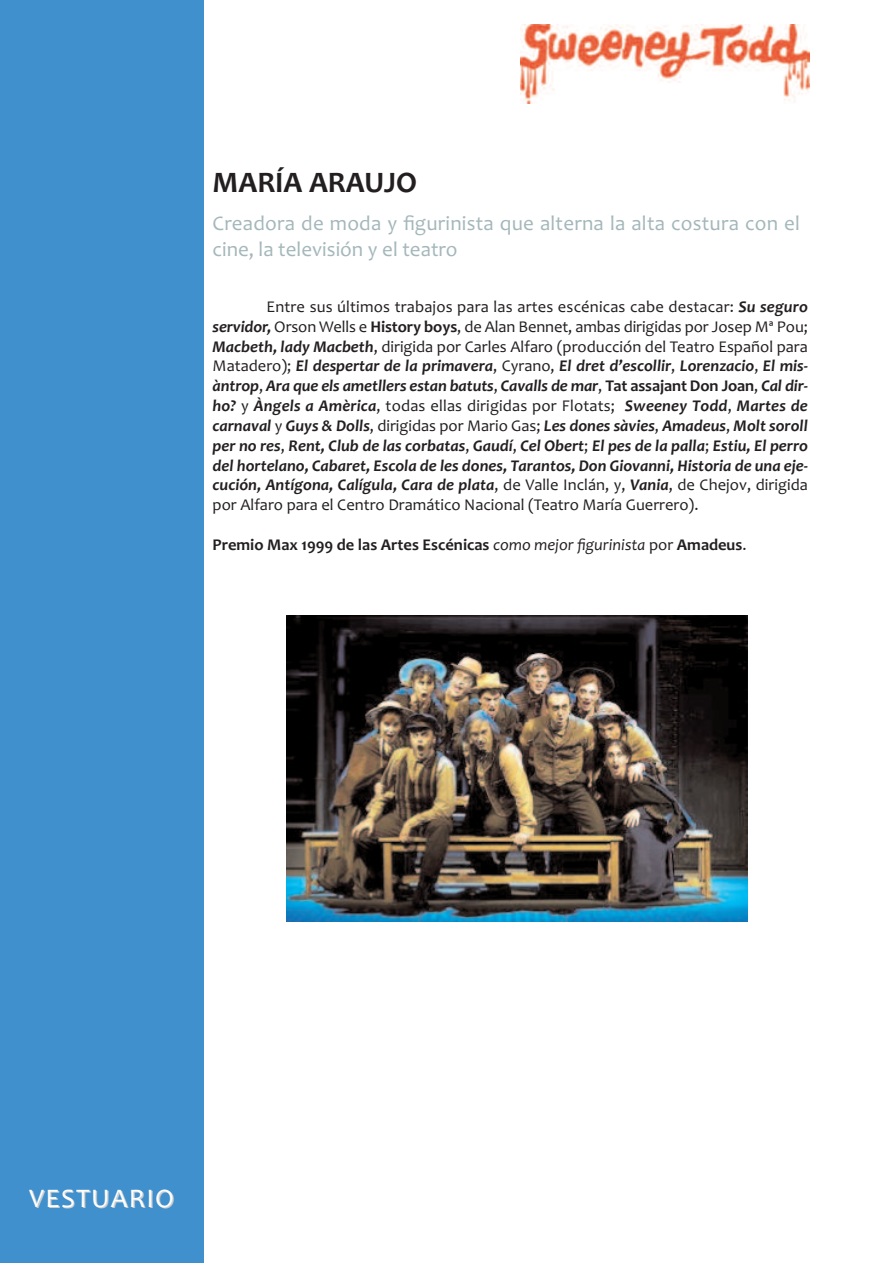
<style>
.page{position:relative;width:893px;height:1263px;background:#fff}
.page>*{position:absolute;margin:0;border:0;box-sizing:border-box;transform-origin:0 0}
.t1{font:700 30px "Candara";color:#231f20}
.t2{font:27px "Candara";letter-spacing:.05em;color:#fff}
.t3{font:21px/25.2px "Candara";letter-spacing:.01em;color:#a4b7ba}
.t4{font:italic 700 16.5px/19.8px "Candara";letter-spacing:.005em;color:#231f20;text-align:justify}
.t5{font:700 16.5px "Candara";color:#231f20}
.s1{font-weight:400;font-style:normal}
.s2{font-style:normal}
.s3{font-weight:400;font-style:italic}
.s4{font-weight:400}
</style>
<div class="page">
<div style="left:0;top:0;width:203px;height:1263px;background:#3f90cd"></div>
<img style="left:286px;top:616px;width:461px;height:305px">
<img style="left:520px;top:24px;width:289px;height:80px">
<h1 class="t1" style="left:213px;top:164px;width:206px">MARÍA ARAUJO</h1>
<p class="t3" style="left:213px;top:211px;width:589px">Creadora de moda y figurinista que alterna la alta costura con el cine, la televisión y el teatro</p>
<p class="t4" style="left:213px;top:296px;width:597px;text-indent:54px"><span class="s1">Entre sus últimos trabajos para las artes escénicas cabe destacar:</span> Su seguro servidor, <span class="s1">Orson Wells e</span> <span class="s2">History boys</span><span class="s1">, de Alan Bennet, ambas dirigidas por Josep Mª Pou; </span>Macbeth, lady Macbeth<span class="s1">, dirigida por Carles Alfaro (producción del Teatro Español para Matadero);</span> El despertar de la primavera<span class="s1">, Cyrano,</span> El dret d’escollir<span class="s1">,</span> Lorenzacio<span class="s1">,</span> El mis&shy;àntrop<span class="s1">,</span> Ara que els ametllers estan batuts<span class="s1">,</span> Cavalls de mar<span class="s1">,</span> <span class="s2">Tat assajant Don Joan</span><span class="s1">,</span> Cal dir&shy;ho? <span class="s1">y</span> Àngels a Amèrica<span class="s1">, todas ellas dirigidas por Flotats;</span> Sweeney Todd<span class="s1">,</span> Martes de carnaval <span class="s1">y</span> Guys &amp; Dolls<span class="s1">, dirigidas por Mario Gas;</span> Les dones sàvies<span class="s1">,</span> Amadeus<span class="s1">,</span> Molt soroll per no res<span class="s1">,</span> Rent, Club de las corbatas<span class="s1">,</span> Gaudí<span class="s1">,</span> Cel Obert<span class="s1">;</span> El pes de la palla<span class="s1">;</span> Estiu, El perro del hortelano, Cabaret, Escola de les dones, Tarantos, Don Giovanni, Historia de una eje&shy;cución, Antígona, Calígula, Cara de plata<span class="s1">, de Valle Inclán, y,</span> Vania<span class="s1">, de Chejov, dirigida por Alfaro para el Centro Dramático Nacional (Teatro María Guerrero).</span></p>
<p class="t5" style="left:213px;top:534px;width:536px">Premio Max 1999 de las Artes Escénicas <span class="s3">como mejor figurinista</span> <span class="s4">por</span> Amadeus<span class="s4">.</span></p>
<h2 class="t2" style="left:29px;top:1181px;width:146px">VESTUARIO</h2>
</div>
